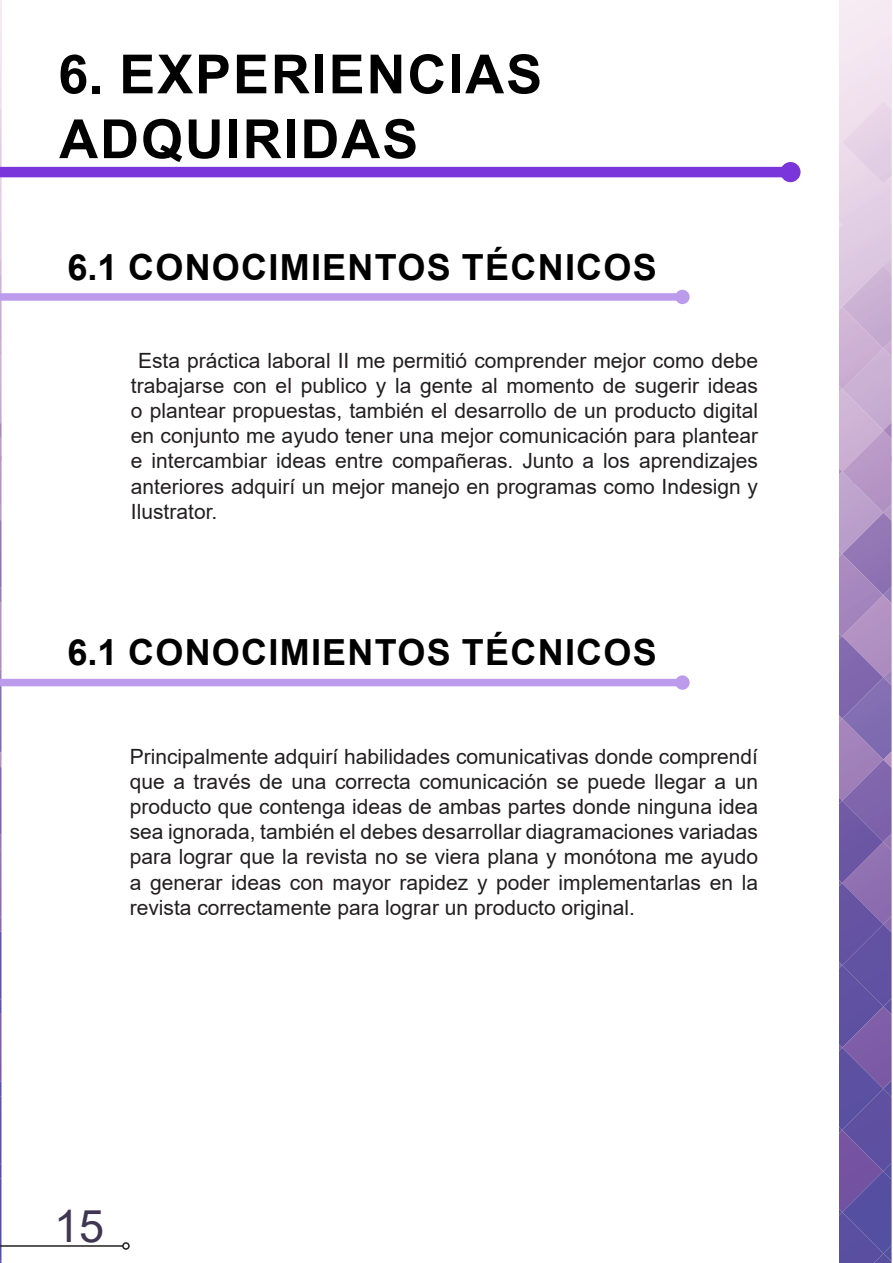
<style>
.page{position:relative;width:893px;height:1263px;background:#fff}
.page>*{position:absolute;margin:0;border:0;box-sizing:border-box;transform-origin:0 0}
.Estilo_de_párrafo_1{font:700 54px/64.8px "Arial";letter-spacing:.035em;color:#000}
.t1{font:45px "Arial";color:#403652}
.Estilo_de_párrafo_1-2{font:700 36px "Arial";letter-spacing:.035em;color:#000}
.Estilo_de_párrafo_3{font:21px/25.2px "Arial";color:#231f20;text-align:justify}
</style>
<div class="page">
<svg style="left:0;top:0;width:1px;height:1263px"></svg>
<svg style="left:839px;top:0;width:52px;height:258px;background:#ecdbeb"></svg>
<svg style="left:842px;top:101px;width:49px;height:82px;background:#e8d5e7"></svg>
<svg style="left:839px;top:221px;width:3px;height:7px"></svg>
<svg style="left:839px;top:258px;width:52px;height:1005px;background:#8f78b5"></svg>
<div style="left:0;top:167px;width:790px;height:10px;background:#7a36db"></div>
<div style="left:780px;top:162px;width:20px;height:20px;background:#7a36db;border-radius:50%"></div>
<div style="left:0;top:293px;width:682px;height:8px;background:#bc9bed"></div>
<div style="left:675px;top:290px;width:15px;height:14px;background:#bc9bed;border-radius:50%"></div>
<div style="left:0;top:679px;width:682px;height:7px;background:#bc9bed"></div>
<div style="left:675px;top:675px;width:15px;height:15px;background:#bc9bed;border-radius:50%"></div>
<hr style="left:0;top:1245px;width:123px;height:2px;background:#231f20">
<div style="left:122px;top:1242px;width:8px;height:8px;border:2px solid #231f20;border-radius:50%"></div>
<p class="Estilo_de_párrafo_1" style="left:58px;top:43px;width:485px">6. EXPERIENCIAS<br>ADQUIRIDAS</p>
<p class="Estilo_de_párrafo_1-2" style="left:68px;top:241px;width:591px">6.1 CONOCIMIENTOS TÉCNICOS</p>
<p class="Estilo_de_párrafo_3" style="left:131px;top:347px;width:629px;text-indent:7px">Esta práctica laboral II me permitió comprender mejor como debe trabajarse con el publico y la gente al momento de sugerir ideas o plantear propuestas, también el desarrollo de un producto digital en conjunto me ayudo tener una mejor comunicación para plantear e intercambiar ideas entre compañeras. Junto a los aprendizajes anteriores adquirí un mejor manejo en programas como Indesign y Ilustrator.</p>
<p class="Estilo_de_párrafo_1-2" style="left:68px;top:627px;width:591px">6.1 CONOCIMIENTOS TÉCNICOS</p>
<p class="Estilo_de_párrafo_3" style="left:130px;top:743px;width:630px">Principalmente adquirí habilidades comunicativas donde comprendí que a través de una correcta comunicación se puede llegar a un producto que contenga ideas de ambas partes donde ninguna idea sea ignorada, también el debes desarrollar diagramaciones variadas para lograr que la revista no se viera plana y monótona me ayudo a generar ideas con mayor rapidez y poder implementarlas en la revista correctamente para lograr un producto original.</p>
<h2 class="t1" style="left:54px;top:1195px;width:52px">15</h2>
</div>
